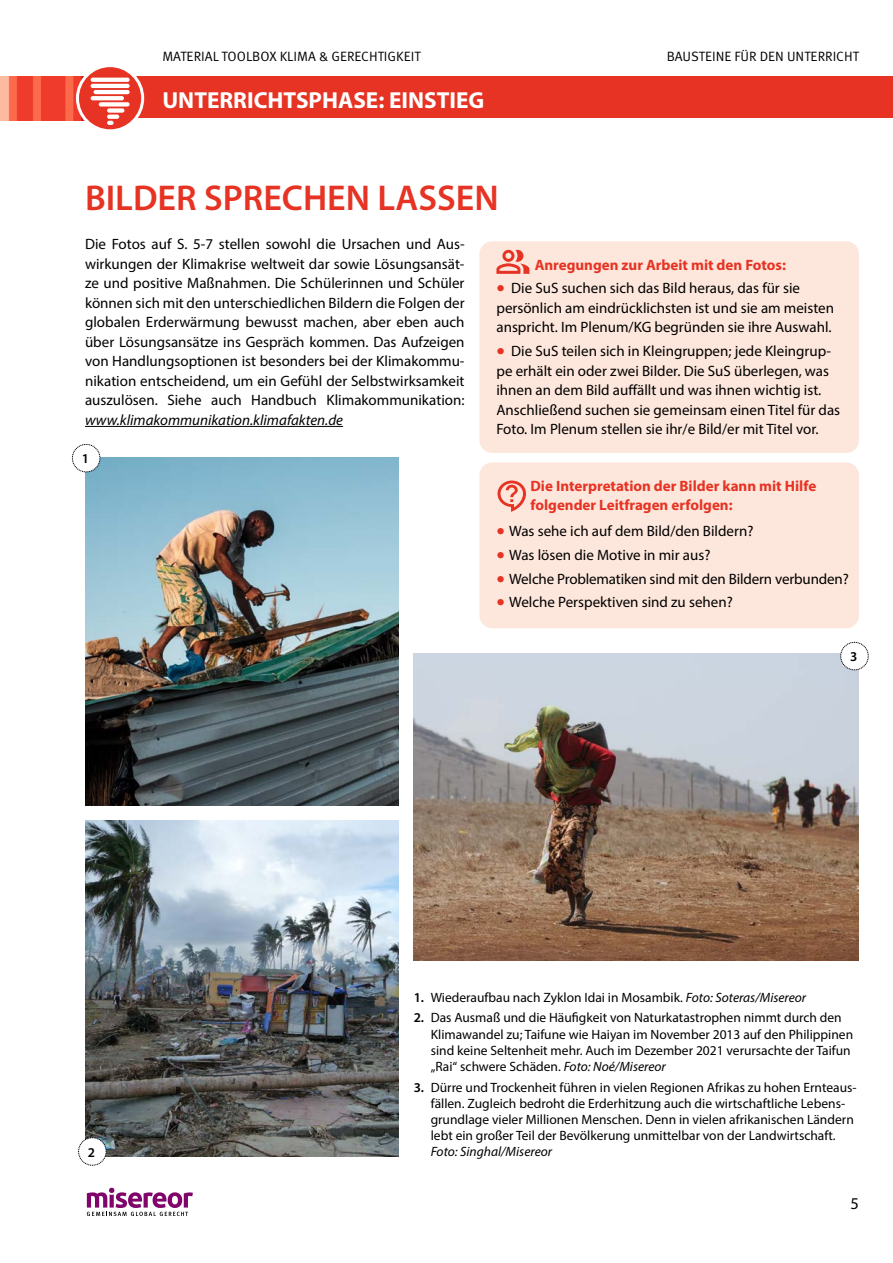
<style>
.page{position:relative;width:893px;height:1263px;background:#fff}
.page>*{position:absolute;margin:0;border:0;box-sizing:border-box;transform-origin:0 0}
.t1{font:600 36px "Myriad Pro";color:#e63323}
.t2{font:700 23.25px "Myriad Pro";color:#fff}
.t3{font:16.5px "Myriad Pro";color:#000}
.t4{font:15px/19.5px "Myriad Pro";color:#000}
.t5{font:700 15px/19.5px "Myriad Pro";color:#e63323}
.t6{font:italic 15px "Myriad Pro";color:#000}
.t7{font:13.5px/16.2px "Myriad Pro";color:#000}
.t8{font:13.5px "Meta Pro Norm";color:#000}
.t9{font:italic 13.5px "Myriad Pro";color:#000}
.t10{font:600 13.5px "Myriad Pro";color:#000}
.s1{font-size:30px;color:#e63323}
.s2{font-weight:600}
.s3{font-style:italic}
</style>
<div class="page">
<img style="left:0;top:77px;width:84px;height:43px">
<img style="left:85px;top:457px;width:314px;height:348px">
<svg style="left:72px;top:444px;width:28px;height:28px"></svg>
<img style="left:414px;top:654px;width:445px;height:306px">
<img style="left:85px;top:821px;width:314px;height:336px">
<svg style="left:78px;top:1137px;width:28px;height:28px"></svg>
<svg style="left:840px;top:642px;width:29px;height:28px"></svg>
<div style="left:479px;top:241px;width:380px;height:212px;background:#fde6db;border-radius:13px"></div>
<svg style="left:496px;top:250px;width:33px;height:24px"></svg>
<div style="left:479px;top:462px;width:380px;height:166px;background:#fde6db;border-radius:13px"></div>
<svg style="left:497px;top:480px;width:29px;height:32px"></svg>
<svg style="left:87px;top:1188px;width:106px;height:28px"></svg>
<div style="left:122px;top:77px;width:771px;height:41px;background:#e63323"></div>
<svg style="left:77px;top:66px;width:66px;height:65px;fill:#e63323"></svg>
<div style="left:76px;top:64px;width:68px;height:68px;border:3px solid #fff;border-radius:50%"></div>
<svg style="left:91px;top:78px;width:39px;height:4px"></svg>
<hr style="left:91px;top:84px;width:39px;height:4px;background:#fff;border-radius:2px">
<hr style="left:94px;top:90px;width:36px;height:4px;background:#fff;border-radius:2px">
<svg style="left:91px;top:96px;width:33px;height:4px"></svg>
<div style="left:99px;top:102px;width:31px;height:5px;background:#fff;border-radius:2px"></div>
<div style="left:107px;top:108px;width:17px;height:5px;background:#fff;border-radius:2px"></div>
<svg style="left:107px;top:115px;width:12px;height:4px"></svg>
<svg style="left:107px;top:121px;width:7px;height:4px"></svg>
<hr style="left:85px;top:426px;width:258px;height:1px;background:#000">
<p class="t8" style="left:162px;top:47px;width:260px">MATERIAL TOOLBOX KLIMA &amp; GERECHTIGKEIT</p>
<h2 class="t2" style="left:162px;top:85px;width:323px">UNTERRICHTSPHASE: EINSTIEG</h2>
<p class="t8" style="left:667px;top:47px;width:194px">BAUSTEINE FÜR DEN UNTERRICHT</p>
<h1 class="t1" style="left:85px;top:175px;width:415px">BILDER SPRECHEN LASSEN</h1>
<p class="t4" style="left:85px;top:234px;width:381px;text-align:justify">Die Fotos auf S. 5-7 stellen sowohl die Ursachen und Aus&shy;wirkungen der Klimakrise weltweit dar sowie Lösungsansät&shy;ze und positive Maßnahmen. Die Schülerinnen und Schüler können sich mit den unterschiedlichen Bildern die Folgen der globalen Erderwärmung bewusst machen, aber eben auch über Lösungsansätze ins Gespräch kommen. Das Aufzeigen von Handlungsoptionen ist besonders bei der Klimakommu&shy;nikation entscheidend, um ein Gefühl der Selbstwirksamkeit auszulösen. Siehe auch Handbuch Klimakommunikation:</p>
<p class="t6" style="left:85px;top:411px;width:260px">www.klimakommunikation.klimafakten.de</p>
<p class="t5" style="left:535px;top:254px;width:253px">Anregungen zur Arbeit mit den Fotos:</p>
<p class="t4" style="left:496px;top:278px;width:339px"><span class="s1">•</span> Die SuS suchen sich das Bild heraus, das für sie persönlich am eindrücklichsten ist und sie am meisten anspricht. Im Plenum/KG begründen sie ihre Auswahl.</p>
<p class="t4" style="left:496px;top:341px;width:345px"><span class="s1">•</span> Die SuS teilen sich in Kleingruppen; jede Kleingrup&shy;pe erhält ein oder zwei Bilder. Die SuS überlegen, was ihnen an dem Bild auffällt und was ihnen wichtig ist.<br>Anschließend suchen sie gemeinsam einen Titel für das Foto. Im Plenum stellen sie ihr/e Bild/er mit Titel vor.</p>
<p class="t10" style="left:82px;top:450px;width:9px">1</p>
<p class="t5" style="left:530px;top:475px;width:287px">Die Interpretation der Bilder kann mit Hilfe folgender Leitfragen erfolgen:</p>
<p class="t4" style="left:496px;top:521px;width:259px"><span class="s1">•</span> Was sehe ich auf dem Bild/den Bildern?</p>
<p class="t4" style="left:496px;top:545px;width:215px"><span class="s1">•</span> Was lösen die Motive in mir aus?</p>
<p class="t4" style="left:496px;top:569px;width:354px"><span class="s1">•</span> Welche Problematiken sind mit den Bildern verbunden?</p>
<p class="t4" style="left:496px;top:592px;width:238px"><span class="s1">•</span> Welche Perspektiven sind zu sehen?</p>
<p class="t10" style="left:850px;top:648px;width:9px">3</p>
<p class="t7" style="left:414px;top:989px;width:394px"><span class="s2">1.</span> Wiederaufbau nach Zyklon Idai in Mosambik. <span class="s3">Foto: Soteras/Misereor</span></p>
<p class="t7" style="left:431px;top:1010px;width:424px;text-indent:-17px"><span class="s2">2.</span> Das Ausmaß und die Häufigkeit von Naturkatastrophen nimmt durch den Klimawandel zu; Taifune wie Haiyan im November 2013 auf den Philippinen sind keine Seltenheit mehr. Auch im Dezember 2021 verursachte der Taifun „Rai“ schwere Schäden. <span class="s3">Foto: Noé/Misereor</span></p>
<p class="t7" style="left:431px;top:1079px;width:427px;text-indent:-17px"><span class="s2">3.</span> Dürre und Trockenheit führen in vielen Regionen Afrikas zu hohen Ernteaus&shy;fällen. Zugleich bedroht die Erderhitzung auch die wirtschaftliche Lebens&shy;grundlage vieler Millionen Menschen. Denn in vielen afrikanischen Ländern lebt ein großer Teil der Bevölkerung unmittelbar von der Landwirtschaft.</p>
<p class="t10" style="left:88px;top:1143px;width:9px">2</p>
<p class="t9" style="left:431px;top:1143px;width:123px">Foto: Singhal/Misereor</p>
<p class="t3" style="left:850px;top:1193px;width:10px">5</p>
</div>
